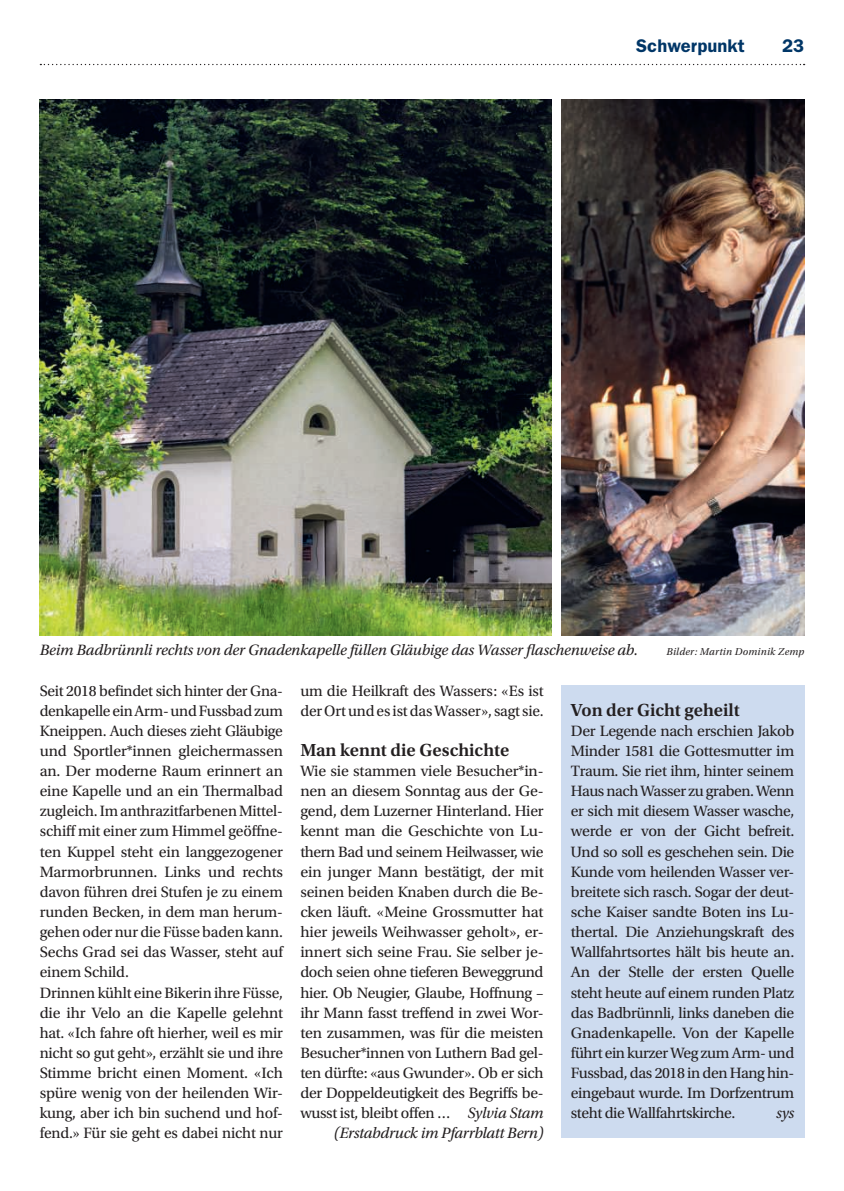
<style>
.page{position:relative;width:844px;height:1191px;background:#fff}
.page>*{position:absolute;margin:0;border:0;box-sizing:border-box;transform-origin:0 0}
.t1{font:600 18.38px "Utopia Std";color:#231f20}
.t2{font:600 18.38px "ITC Franklin Gothic Std";letter-spacing:.005em;color:#003667}
.t3{font:15.75px/20.1px "Utopia Std";letter-spacing:-.01em;color:#231f20}
.t4{font:italic 15.75px "Utopia Std";letter-spacing:-.01em;color:#231f20}
.t5{font:italic 10.5px "Utopia Std";letter-spacing:.02em;color:#231f20}
.s1{font-style:italic}
</style>
<div class="page">
<svg style="left:40px;top:64px;width:764px;height:1px"></svg>
<img style="left:561px;top:99px;width:243px;height:536px">
<img style="left:40px;top:99px;width:511px;height:536px">
<div style="left:561px;top:685px;width:243px;height:453px;background:#cddbef"></div>
<p class="t2" style="left:636px;top:35px;width:110px">Schwerpunkt</p>
<p class="t2" style="left:781px;top:35px;width:24px">23</p>
<p class="t4" style="left:40px;top:641px;width:599px">Beim Badbrünnli rechts von der Gnadenkapelle füllen Gläubige das Wasser flaschenweise ab.</p>
<p class="t5" style="left:666px;top:646px;width:139px">Bilder: Martin Dominik Zemp</p>
<p class="t3" style="left:40px;top:680px;width:245px">Seit 2018 befindet sich hinter der Gna&shy;denkapelle ein Arm- und Fussbad zum Kneippen. Auch dieses zieht Gläubige und Sportler*innen gleichermassen an. Der moderne Raum erinnert an eine Kapelle und an ein Thermalbad zugleich. Im anthrazitfarbenen Mittel&shy;schiff mit einer zum Himmel geöffne&shy;ten Kuppel steht ein langgezogener Marmorbrunnen. Links und rechts davon führen drei Stufen je zu einem runden Becken, in dem man herum&shy;gehen oder nur die Füsse baden kann.<br>Sechs Grad sei das Wasser, steht auf einem Schild.<br>Drinnen kühlt eine Bikerin ihre Füsse, die ihr Velo an die Kapelle gelehnt hat. «Ich fahre oft hierher, weil es mir nicht so gut geht», erzählt sie und ihre Stimme bricht einen Moment. «Ich spüre wenig von der heilenden Wir&shy;kung, aber ich bin suchend und hof&shy;fend.» Für sie geht es dabei nicht nur</p>
<p class="t3" style="left:300px;top:680px;width:245px">um die Heilkraft des Wassers: «Es ist der Ort und es ist das Wasser», sagt sie.</p>
<p class="t1" style="left:570px;top:699px;width:170px">Von der Gicht geheilt</p>
<p class="t3" style="left:570px;top:721px;width:225px;text-align:justify">Der Legende nach erschien Jakob Minder 1581 die Gottesmutter im Traum. Sie riet ihm, hinter seinem Haus nach Wasser zu graben. Wenn er sich mit diesem Wasser wasche, werde er von der Gicht befreit.<br>Und so soll es geschehen sein. Die Kunde vom heilenden Wasser ver&shy;breitete sich rasch. Sogar der deut&shy;sche Kaiser sandte Boten ins Lu&shy;thertal. Die Anziehungskraft des Wallfahrtsortes hält bis heute an.<br>An der Stelle der ersten Quelle steht heute auf einem runden Platz das Badbrünnli, links daneben die Gnadenkapelle. Von der Kapelle führt ein kurzer Weg zum Arm- und Fussbad, das 2018 in den Hang hin&shy;eingebaut wurde. Im Dorfzentrum steht die Wallfahrtskirche.</p>
<p class="t1" style="left:300px;top:739px;width:210px">Man kennt die Geschichte</p>
<p class="t3" style="left:300px;top:761px;width:245px;text-align:right">Wie sie stammen viele Besucher*in&shy;nen an diesem Sonntag aus der Ge&shy;gend, dem Luzerner Hinterland. Hier kennt man die Geschichte von Lu&shy;thern Bad und seinem Heilwasser, wie ein junger Mann bestätigt, der mit seinen beiden Knaben durch die Be&shy;cken läuft. «Meine Grossmutter hat hier jeweils Weihwasser geholt», er&shy;innert sich seine Frau. Sie selber je&shy;doch seien ohne tieferen Beweggrund hier. Ob Neugier, Glaube, Hoffnung – ihr Mann fasst treffend in zwei Wor&shy;ten zusammen, was für die meisten Besucher*innen von Luthern Bad gel&shy;ten dürfte: «aus Gwunder». Ob er sich der Doppeldeutigkeit des Begriffs be&shy;wusst ist, bleibt offen … <span class="s1">Sylvia Stam (Erstabdruck im Pfarrblatt Bern)</span></p>
<p class="t4" style="left:775px;top:1104px;width:20px">sys</p>
</div>
